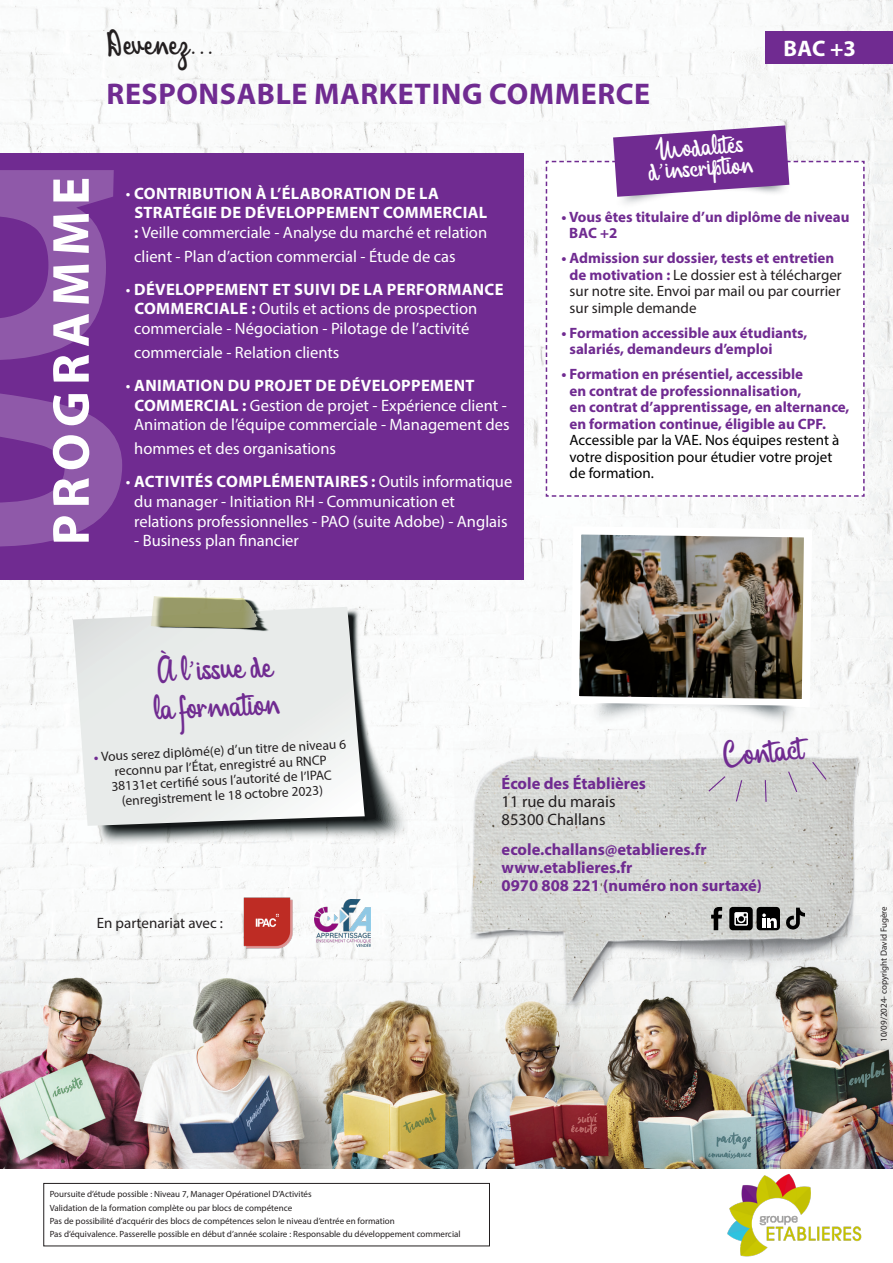
<style>
.page{position:relative;width:893px;height:1263px;background:#fff}
.page>*{position:absolute;margin:0;border:0;box-sizing:border-box;transform-origin:0 0}
.t1{font:700 52.5px "Myriad Pro";letter-spacing:.12em;color:#fff}
.t2{font:31.5px "Mandela Script Personal Use";color:#702b91}
.t3{font:700 30px "Myriad Pro";letter-spacing:.02em;color:#702b91}
.t4{font:30px "Mandela Script Personal Use";letter-spacing:.02em;color:#231f20}
.t5{font:25.5px "Mandela Script Personal Use";color:#fff}
.t6{font:700 22.5px "Myriad Pro";color:#fff}
.t7{font:16.5px/19.8px "Myriad Pro";color:#fff}
.t8{font:700 16.5px/19.8px "Myriad Pro";letter-spacing:.02em;color:#fff}
.t9{font:700 16.5px "Myriad Pro";color:#702b91}
.t10{font:16.5px "Myriad Pro";color:#231f20}
.t11{font:700 15px/16.5px "Myriad Pro";color:#702b91}
.t12{font:15px/16.5px "Myriad Pro";color:#231f20}
.t13{font:13.5px/15px "Myriad Pro";color:#231f20;text-align:center}
.t14{font:9px "Myriad Pro";color:#231f20}
.s1{font-weight:400}
.s2{font-weight:700}
.s3{font-weight:700;color:#702b91}
.s4{font-weight:400;color:#000001}
</style>
<div class="page">
<img style="left:0;top:0;width:893px;height:1168px">
<img style="left:236px;top:892px;width:64px;height:62px">
<img style="left:315px;top:900px;width:56px;height:47px">
<svg style="left:98px;top:616px;width:278px;height:211px"></svg>
<svg style="left:72px;top:606px;width:293px;height:220px"></svg>
<svg style="left:151px;top:596px;width:118px;height:35px;background:#a8aa87"></svg>
<div style="left:0;top:153px;width:523px;height:427px;background:#702b91"></div>
<svg style="left:0;top:170px;width:122px;height:376px;fill:#8f59a9"></svg>
<img style="left:567px;top:522px;width:249px;height:189px">
<img style="left:561px;top:703px;width:249px;height:22px">
<div style="left:765px;top:31px;width:128px;height:33px;background:#702b91"></div>
<svg style="left:546px;top:125px;width:319px;height:372px"></svg>
<div style="left:43px;top:1183px;width:447px;height:63px;border:1px solid #231f20"></div>
<img style="left:454px;top:725px;width:421px;height:303px">
<img style="left:453px;top:729px;width:422px;height:291px">
<svg style="left:787px;top:770px;width:11px;height:23px"></svg>
<svg style="left:764px;top:779px;width:3px;height:24px"></svg>
<svg style="left:735px;top:779px;width:8px;height:24px"></svg>
<svg style="left:707px;top:775px;width:20px;height:18px"></svg>
<svg style="left:811px;top:760px;width:17px;height:21px"></svg>
<svg style="left:711px;top:907px;width:11px;height:23px"></svg>
<div style="left:729px;top:907px;width:24px;height:23px;background:#000;border-radius:4px"></div>
<svg style="left:734px;top:912px;width:14px;height:14px"></svg>
<div style="left:757px;top:907px;width:23px;height:23px;background:#000;border-radius:4px"></div>
<svg style="left:762px;top:913px;width:15px;height:15px"></svg>
<svg style="left:786px;top:908px;width:19px;height:22px"></svg>
<img style="left:727px;top:1174px;width:135px;height:83px">
<p class="t1" style="left:37px;top:545px;width:370px;rotate:-90deg">PROGRAMME</p>
<p class="t4" style="left:106px;top:26px;width:109px">Devenez...</p>
<p class="t3" style="left:107px;top:74px;width:545px">RESPONSABLE MARKETING COMMERCE</p>
<p class="t6" style="left:783px;top:34px;width:74px">BAC +3</p>
<p class="t8" style="left:134px;top:183px;width:355px;text-indent:-8px"><span class="s1">•</span> CONTRIBUTION À L’ÉLABORATION DE LA<br>STRATÉGIE DE DÉVELOPPEMENT COMMERCIAL : <span class="s1">Veille commerciale - Analyse du marché et relation</span></p>
<p class="t7" style="left:134px;top:246px;width:323px">client - Plan d’action commercial - Étude de cas</p>
<p class="t7" style="left:134px;top:279px;width:371px;text-indent:-8px">• <span class="s2">DÉVELOPPEMENT ET SUIVI DE LA PERFORMANCE<br>COMMERCIALE :</span> Outils et actions de prospection commerciale - Négociation - Pilotage de l’activité</p>
<p class="t7" style="left:134px;top:343px;width:207px">commerciale - Relation clients</p>
<p class="t7" style="left:134px;top:375px;width:377px;text-indent:-8px">• <span class="s2">ANIMATION DU PROJET DE DÉVELOPPEMENT<br>COMMERCIAL :</span> Gestion de projet - Expérience client -<br>Animation de l’équipe commerciale - Management des</p>
<p class="t7" style="left:134px;top:439px;width:203px">hommes et des organisations</p>
<p class="t7" style="left:134px;top:471px;width:380px;text-indent:-8px">• <span class="s2">ACTIVITÉS COMPLÉMENTAIRES :</span> Outils informatique du manager - Initiation RH - Communication et relations professionnelles - PAO (suite Adobe) - Anglais</p>
<p class="t7" style="left:134px;top:531px;width:166px">- Business plan financier</p>
<p class="t5" style="left:654px;top:134px;width:90px;rotate:-4deg">Modalités</p>
<p class="t5" style="left:647px;top:156px;width:106px;rotate:-4deg">d’inscription</p>
<p class="t11" style="left:569px;top:208px;width:282px;text-indent:-8px">• Vous êtes titulaire d’un diplôme de niveau<br>BAC +2</p>
<p class="t12" style="left:570px;top:249px;width:274px;text-indent:-8px"><span class="s3">• Admission sur dossier, tests et entretien de motivation :</span> Le dossier est à télécharger sur notre site. Envoi par mail ou par courrier sur simple demande</p>
<p class="t11" style="left:570px;top:324px;width:239px;text-indent:-8px">• Formation accessible aux étudiants, salariés, demandeurs d’emploi</p>
<p class="t11" style="left:570px;top:365px;width:281px;text-indent:-8px">• Formation en présentiel, accessible<br>en contrat de professionnalisation,<br>en contrat d’apprentissage, en alternance, en formation continue, éligible au CPF.<br><span class="s4">Accessible par la VAE. Nos équipes restent à votre disposition pour étudier votre projet de formation.</span></p>
<p class="t2" style="left:157px;top:652px;width:115px;rotate:-3deg">À l’issue de</p>
<p class="t2" style="left:153px;top:690px;width:127px;rotate:-3deg">la formation</p>
<p class="t13" style="left:93px;top:749px;width:254px;rotate:-3deg"><span class="s3">•</span> Vous serez diplômé(e) d’un titre de niveau 6 reconnu par l’État, enregistré au RNCP 38131et certifi é sous l’autorité de l’IPAC (enregistrement le 18 octobre 2023)</p>
<p class="t12" style="left:97px;top:915px;width:128px">En partenariat avec :</p>
<p class="t2" style="left:722px;top:736px;width:81px;rotate:-5deg">Contact</p>
<p class="t9" style="left:502px;top:772px;width:146px">École des Établières</p>
<p class="t10" style="left:502px;top:791px;width:115px">11 rue du marais</p>
<p class="t10" style="left:502px;top:809px;width:105px">85300 Challans</p>
<p class="t9" style="left:502px;top:838px;width:207px">ecole.challans@etablieres.fr</p>
<p class="t9" style="left:502px;top:856px;width:132px">www.etablieres.fr</p>
<p class="t9" style="left:502px;top:874px;width:262px">0970 808 221 (numéro non surtaxé)</p>
<p class="t14" style="left:878px;top:1042px;width:137px;rotate:-90deg">10/09/2024- copyright David Fugère</p>
<p class="t14" style="left:50px;top:1189px;width:263px">Poursuite d’étude possible : Niveau 7, Manager Opérationel D’Activités</p>
<p class="t14" style="left:50px;top:1202px;width:244px">Validation de la formation complète ou par blocs de compétence</p>
<p class="t14" style="left:50px;top:1215px;width:347px">Pas de possibilité d’acquérir des blocs de compétences selon le niveau d’entrée en formation</p>
<p class="t14" style="left:50px;top:1228px;width:412px">Pas d’équivalence. Passerelle possible en début d’année scolaire : Responsable du développement commercial</p>
</div>
